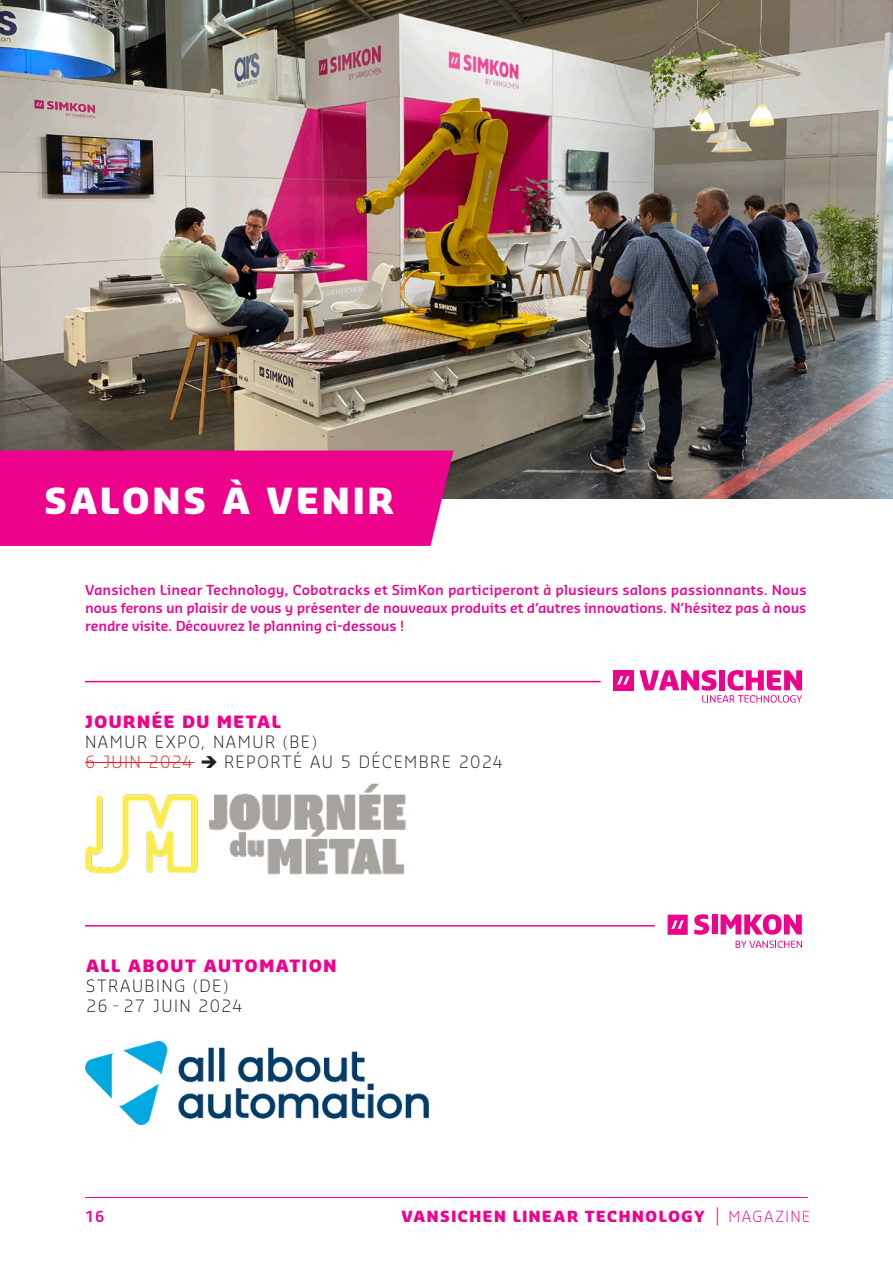
<style>
.page{position:relative;width:893px;height:1263px;background:#fff}
.page>*{position:absolute;margin:0;border:0;box-sizing:border-box;transform-origin:0 0}
.t1{font:900 35.1px "Sansa Pro";letter-spacing:.095em;color:#fff}
.t2{font:300 16.65px/20px "Sansa Pro";letter-spacing:.09em;color:#231f20}
.t3{font:900 16.65px "Sansa Pro";letter-spacing:.1em;color:#ed028c}
.t4{font:900 15px "Sansa Pro";letter-spacing:.105em;color:#ed028c}
.t5{font:600 15px "Sansa Pro";color:#ed028c}
.t6{font:600 13.5px/18px "Sansa Pro";letter-spacing:-.005em;color:#ed028c;text-align:justify}
.s1{color:#ee1d23}
.s2{font-weight:600;font-size:18px}
.s3{font-weight:300}
</style>
<div class="page">
<hr style="left:85px;top:1197px;width:723px;height:1px;background:#ed028c">
<img style="left:85px;top:1042px;width:344px;height:82px">
<hr style="left:85px;top:762px;width:109px;height:1px;background:#ee1d23">
<hr style="left:85px;top:681px;width:516px;height:1px;background:#ed028c">
<div style="left:613px;top:670px;width:20px;height:20px;background:#ed028c"></div>
<svg style="left:617px;top:676px;width:13px;height:9px"></svg>
<svg style="left:639px;top:670px;width:163px;height:33px"></svg>
<hr style="left:85px;top:925px;width:570px;height:1px;background:#ed028c">
<svg style="left:668px;top:915px;width:20px;height:20px"></svg>
<svg style="left:694px;top:914px;width:15px;height:21px"></svg>
<div style="left:712px;top:914px;width:6px;height:20px;background:#ed028c"></div>
<svg style="left:720px;top:914px;width:82px;height:21px"></svg>
<svg style="left:736px;top:941px;width:66px;height:7px"></svg>
<img style="left:0;top:0;width:893px;height:498px">
<div style="left:0;top:450px;width:454px;height:96px;background:#ed028c"></div>
<img style="left:85px;top:783px;width:321px;height:92px">
<h1 class="t1" style="left:44px;top:477px;width:351px">SALONS À VENIR</h1>
<p class="t6" style="left:85px;top:581px;width:723px">Vansichen Linear Technology, Cobotracks et SimKon participeront à plusieurs salons passionnants. Nous nous ferons un plaisir de vous y présenter de nouveaux produits et d’autres innovations. N’hésitez pas à nous rendre visite. Découvrez le planning ci-dessous !</p>
<p class="t3" style="left:85px;top:711px;width:197px">JOURNÉE DU METAL</p>
<p class="t2" style="left:85px;top:731px;width:419px">NAMUR EXPO, NAMUR (BE)<br><span class="s1">6 JUIN 2024</span> ➔ REPORTÉ AU 5 DÉCEMBRE 2024</p>
<p class="t3" style="left:86px;top:955px;width:252px">ALL ABOUT AUTOMATION</p>
<p class="t2" style="left:86px;top:975px;width:158px">STRAUBING (DE)<br>26 - 27 JUIN 2024</p>
<p class="t5" style="left:85px;top:1207px;width:21px">16</p>
<p class="t4" style="left:401px;top:1207px;width:410px">VANSICHEN LINEAR TECHNOLOGY <span class="s2">|</span> <span class="s3">MAGAZINE</span></p>
</div>
